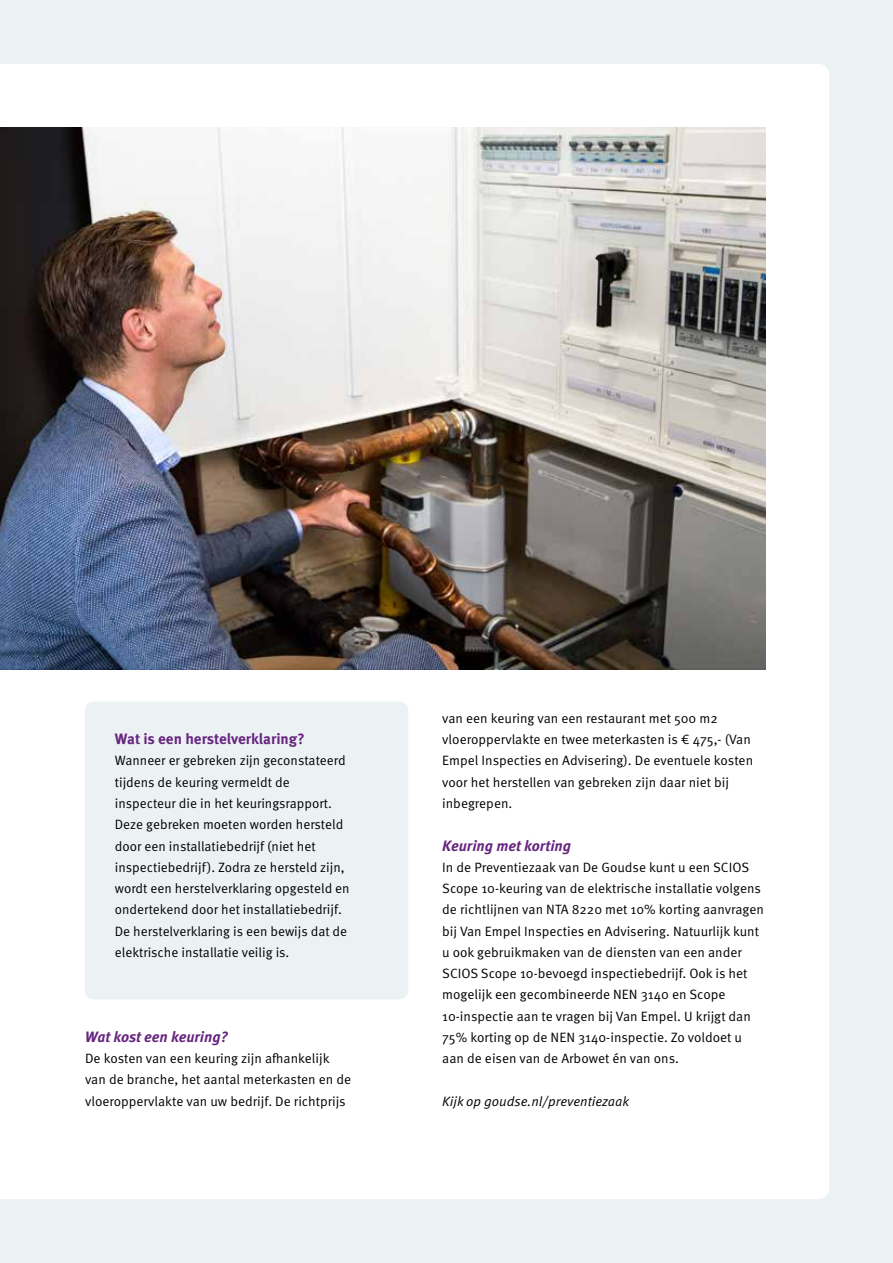
<style>
.page{position:relative;width:893px;height:1263px;background:#ecf1f3}
.page>*{position:absolute;margin:0;border:0;box-sizing:border-box;transform-origin:0 0}
.t1{font:italic 700 15px "Meta OT";color:#66247f}
.t2{font:700 15px "Meta OT";color:#66247f}
.t3{font:13.5px/21.3px "Meta OT Norm";color:#000}
.t4{font:13.5px "Meta OT Norm Ita";color:#000}
</style>
<div class="page">
<div style="left:0;top:64px;width:829px;height:1135px;background:#fff"></div>
<img style="left:0;top:128px;width:765px;height:541px">
<div style="left:85px;top:702px;width:323px;height:297px;background:#ecf1f3;border-radius:9px"></div>
<p class="t2" style="left:115px;top:729px;width:191px">Wat is een herstelverklaring?</p>
<p class="t3" style="left:115px;top:750px;width:236px">Wanneer er gebreken zijn geconstateerd tijdens de keuring vermeldt de inspecteur die in het keuringsrapport.<br>Deze gebreken moeten worden hersteld door een installatiebedrijf (niet het inspectiebedrijf). Zodra ze hersteld zijn, wordt een herstelverklaring opgesteld en ondertekend door het installatiebedrijf.<br>De herstelverklaring is een bewijs dat de elektrische installatie veilig is.</p>
<p class="t1" style="left:85px;top:1027px;width:144px">Wat kost een keuring?</p>
<p class="t3" style="left:85px;top:1048px;width:268px">De kosten van een keuring zijn afhankelijk van de branche, het aantal meterkasten en de vloeroppervlakte van uw bedrijf. De richtprijs</p>
<p class="t3" style="left:442px;top:708px;width:312px">van een keuring van een restaurant met 500 m2 vloeroppervlakte en twee meterkasten is € 475,- (Van Empel Inspecties en Advisering). De eventuele kosten voor het herstellen van gebreken zijn daar niet bij inbegrepen.</p>
<p class="t1" style="left:442px;top:836px;width:130px">Keuring met korting</p>
<p class="t3" style="left:442px;top:857px;width:323px">In de Preventiezaak van De Goudse kunt u een SCIOS Scope 10-keuring van de elektrische installatie volgens de richtlijnen van NTA 8220 met 10% korting aanvragen bij Van Empel Inspecties en Advisering. Natuurlijk kunt u ook gebruikmaken van de diensten van een ander SCIOS Scope 10-bevoegd inspectiebedrijf. Ook is het mogelijk een gecombineerde NEN 3140 en Scope 10-inspectie aan te vragen bij Van Empel. U krijgt dan 75% korting op de NEN 3140-inspectie. Zo voldoet u aan de eisen van de Arbowet én van ons.</p>
<p class="t4" style="left:442px;top:1093px;width:188px">Kijk op goudse.nl/preventiezaak</p>
</div>
